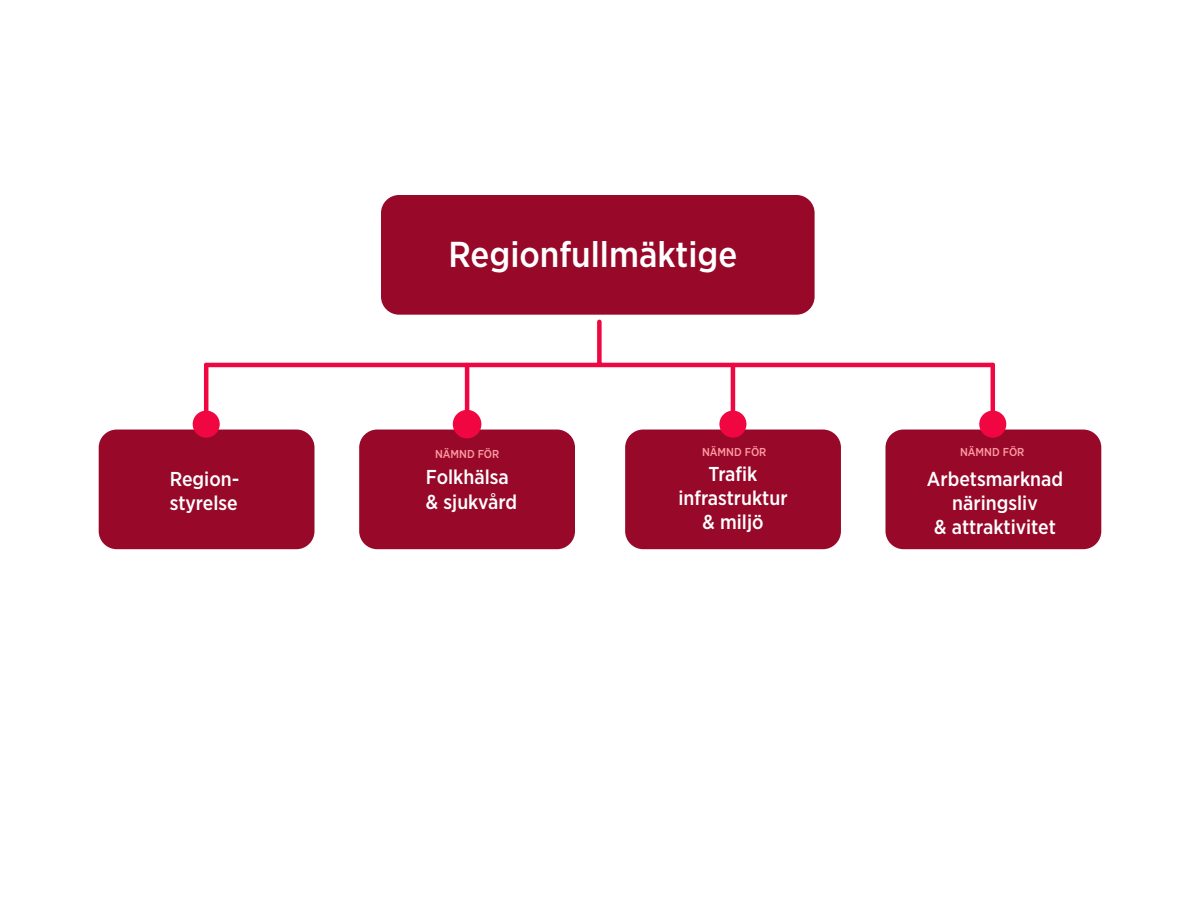
<style>
.page{position:relative;width:1200px;height:900px;background:#fff}
.page>*{position:absolute;margin:0;border:0;box-sizing:border-box;transform-origin:0 0}
.t1{font:500 36px "Gotham Narrow";color:#fff}
.Allmänt_styckeformat{font:500 20.1px/24.2px "Gotham Narrow";color:#fff}
.Allmänt_styckeformat-2{font:500 11.55px "Gotham Narrow";color:#ff9ba1}
</style>
<div class="page">
<div style="left:359px;top:430px;width:216px;height:119px;background:#970829;border-radius:18px"></div>
<div style="left:625px;top:430px;width:216px;height:119px;background:#970829;border-radius:18px"></div>
<div style="left:885px;top:430px;width:216px;height:119px;background:#970829;border-radius:18px"></div>
<div style="left:99px;top:430px;width:216px;height:119px;background:#970829;border-radius:18px"></div>
<div style="left:381px;top:195px;width:434px;height:120px;background:#970829;border-radius:18px"></div>
<div style="left:597px;top:322px;width:5px;height:41px;background:#f00741"></div>
<hr style="left:206px;top:363px;width:787px;height:4px;background:#f00741">
<hr style="left:731px;top:365px;width:4px;height:60px;background:#f00741">
<div style="left:719px;top:411px;width:27px;height:27px;background:#f00741;border-radius:50%"></div>
<hr style="left:991px;top:365px;width:4px;height:60px;background:#f00741">
<div style="left:979px;top:411px;width:27px;height:27px;background:#f00741;border-radius:50%"></div>
<hr style="left:465px;top:365px;width:4px;height:60px;background:#f00741">
<div style="left:454px;top:411px;width:27px;height:27px;background:#f00741;border-radius:50%"></div>
<div style="left:453px;top:410px;width:28px;height:28px;border:2px solid #f00741;border-radius:50%"></div>
<hr style="left:204px;top:365px;width:4px;height:60px;background:#f00741">
<div style="left:193px;top:411px;width:27px;height:27px;background:#f00741;border-radius:50%"></div>
<p class="t1" style="left:449px;top:231px;width:290px">Regionfullmäktige</p>
<p class="Allmänt_styckeformat-2" style="left:435px;top:446px;width:66px">NÄMND FÖR</p>
<p class="Allmänt_styckeformat-2" style="left:702px;top:445px;width:66px">NÄMND FÖR</p>
<p class="Allmänt_styckeformat-2" style="left:960px;top:445px;width:66px">NÄMND FÖR</p>
<p class="Allmänt_styckeformat" style="left:170px;top:466px;width:71px">Region&shy;styrelse</p>
<p class="Allmänt_styckeformat" style="left:426px;top:465px;width:84px">Folkhälsa</p>
<p class="Allmänt_styckeformat" style="left:426px;top:489px;width:93px">&amp; sjukvård</p>
<p class="Allmänt_styckeformat" style="left:709px;top:461px;width:50px">Trafik</p>
<p class="Allmänt_styckeformat" style="left:679px;top:486px;width:111px">infrastruktur</p>
<p class="Allmänt_styckeformat" style="left:703px;top:510px;width:63px">&amp; miljö</p>
<p class="Allmänt_styckeformat" style="left:927px;top:466px;width:138px">Arbetsmarknad</p>
<p class="Allmänt_styckeformat" style="left:952px;top:490px;width:87px">näringsliv</p>
<p class="Allmänt_styckeformat" style="left:934px;top:514px;width:123px">&amp; attraktivitet</p>
</div>
